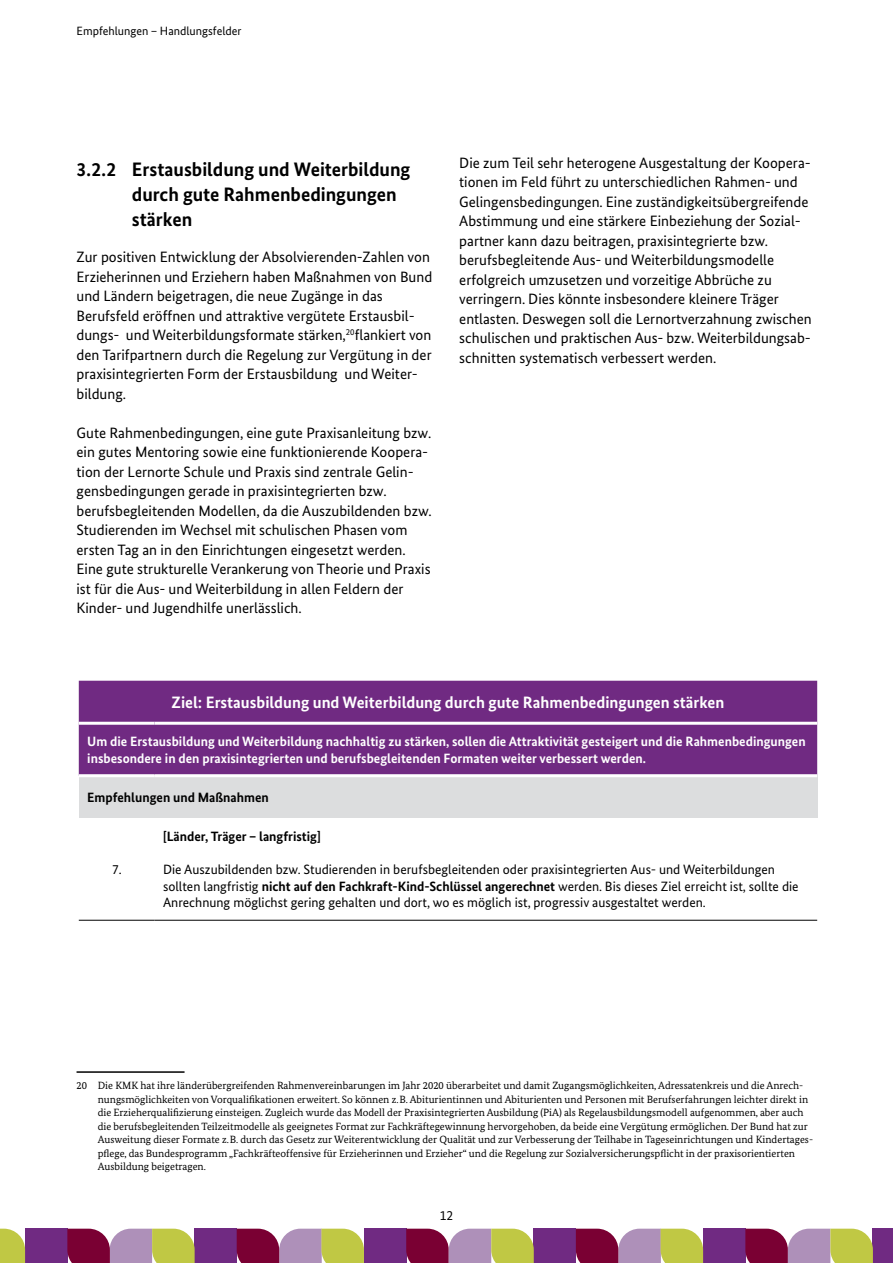
<style>
.page{position:relative;width:893px;height:1263px;background:#fff}
.page>*{position:absolute;margin:0;border:0;box-sizing:border-box;transform-origin:0 0}
.Kapitel_H5{font:700 19.5px/25.2px "Bundes Sans";color:#000}
.Tabelle_Tabelle_Kopf_schwarz{font:700 16.5px "Bundes Sans";color:#fff}
.Infobox_Infobox_Text{font:15px/19.5px "Bundes Sans";color:#000}
.Tabelle_Tabelle_Fließtext{font:13.5px/16.5px "Bundes Sans";color:#000}
.Tabelle_Tabellen_Zwischenüberschrift_sch{font:700 13.5px/16.5px "Bundes Sans";color:#fff}
.Tabelle_Tabelle_Fließtext-2{font:700 13.5px "Bundes Sans";color:#000}
.Tabelle_Tabellen_Zwischenüberschrift_sch-2{font:700 13.5px "Bundes Sans";color:#000}
.Kapitel_Fließ_zentriert{font:13.5px "Bundes Sans";color:#000}
.t1{font:12px "Bundes Sans";color:#000}
.Kapitel_Fußnote{font:10.5px/13.5px "Bundes Serif";color:#000}
.s1{font-weight:700}
</style>
<div class="page">
<div style="left:25px;top:1229px;width:43px;height:34px;background:#702a82"></div>
<div style="left:194px;top:1229px;width:43px;height:34px;background:#702a82"></div>
<svg style="left:67px;top:1229px;width:128px;height:34px;background:#a87b70"></svg>
<svg style="left:0;top:1229px;width:25px;height:34px"></svg>
<div style="left:364px;top:1229px;width:42px;height:34px;background:#702a82"></div>
<svg style="left:237px;top:1229px;width:127px;height:34px;background:#a97d70"></svg>
<div style="left:533px;top:1229px;width:43px;height:34px;background:#702a82"></div>
<svg style="left:406px;top:1229px;width:128px;height:34px;background:#a87b70"></svg>
<div style="left:703px;top:1229px;width:43px;height:34px;background:#702a82"></div>
<svg style="left:576px;top:1229px;width:127px;height:34px;background:#a97c70"></svg>
<div style="left:873px;top:1229px;width:20px;height:34px;background:#702a82"></div>
<svg style="left:745px;top:1229px;width:128px;height:34px;background:#a87b70"></svg>
<hr style="left:77px;top:1071px;width:108px;height:2px;background:#000">
<div style="left:79px;top:681px;width:738px;height:93px;background:#702a82"></div>
<div style="left:79px;top:776px;width:738px;height:42px;background:#dcddde"></div>
<hr style="left:79px;top:920px;width:76px;height:1px;background:#000">
<hr style="left:155px;top:920px;width:662px;height:1px;background:#000">
<hr style="left:79px;top:722px;width:76px;height:3px;background:#fff">
<hr style="left:155px;top:722px;width:662px;height:3px;background:#fff">
<hr style="left:79px;top:774px;width:76px;height:3px;background:#fff">
<hr style="left:155px;top:774px;width:662px;height:3px;background:#fff">
<p class="t1" style="left:77px;top:24px;width:166px">Empfehlungen – Handlungsfelder</p>
<h4 class="Kapitel_H5" style="left:132px;top:156px;width:280px;text-indent:-55px">3.2.2 Erstausbildung und Weiterbildung durch gute Rahmenbedingungen stärken</h4>
<p class="Infobox_Infobox_Text" style="left:77px;top:248px;width:357px">Zur positiven Entwicklung der Absolvierenden-Zahlen von Erzieherinnen und Erziehern haben Maßnahmen von Bund und Ländern beigetragen, die neue Zugänge in das Berufsfeld eröffnen und attraktive vergütete Erstausbil&shy;dungs- und Weiterbildungsformate stärken,<sup>20</sup>flankiert von den Tarifpartnern durch die Regelung zur Vergütung in der praxisintegrierten Form der Erstausbildung und Weiter&shy;bildung.</p>
<p class="Infobox_Infobox_Text" style="left:77px;top:423px;width:357px">Gute Rahmenbedingungen, eine gute Praxisanleitung bzw. ein gutes Mentoring sowie eine funktionierende Koopera&shy;tion der Lernorte Schule und Praxis sind zentrale Gelin&shy;gensbedingungen gerade in praxisintegrierten bzw. berufsbegleitenden Modellen, da die Auszubildenden bzw.<br>Studierenden im Wechsel mit schulischen Phasen vom ersten Tag an in den Einrichtungen eingesetzt werden.<br>Eine gute strukturelle Verankerung von Theorie und Praxis ist für die Aus- und Weiterbildung in allen Feldern der Kinder- und Jugendhilfe unerlässlich.</p>
<p class="Infobox_Infobox_Text" style="left:459px;top:153px;width:354px">Die zum Teil sehr heterogene Ausgestaltung der Koopera&shy;tionen im Feld führt zu unterschiedlichen Rahmen- und Gelingensbedingungen. Eine zuständigkeitsübergreifende Abstimmung und eine stärkere Einbeziehung der Sozial&shy;partner kann dazu beitragen, praxisintegrierte bzw. berufsbegleitende Aus- und Weiterbildungsmodelle erfolgreich umzusetzen und vorzeitige Abbrüche zu verringern. Dies könnte insbesondere kleinere Träger entlasten. Deswegen soll die Lernortverzahnung zwischen schulischen und praktischen Aus- bzw. Weiterbildungsab&shy;schnitten systematisch verbessert werden.</p>
<p class="Tabelle_Tabelle_Kopf_schwarz" style="left:172px;top:693px;width:554px">Ziel: Erstausbildung und Weiterbildung durch gute Rahmenbedingungen stärken</p>
<p class="Tabelle_Tabellen_Zwischenüberschrift_sch" style="left:87px;top:733px;width:720px">Um die Erstausbildung und Weiterbildung nachhaltig zu stärken, sollen die Attraktivität gesteigert und die Rahmenbedingungen insbesondere in den praxisintegrierten und berufsbegleitenden Formaten weiter verbessert werden.</p>
<p class="Tabelle_Tabellen_Zwischenüberschrift_sch-2" style="left:87px;top:789px;width:183px">Empfehlungen und Maßnahmen</p>
<p class="Kapitel_Fließ_zentriert" style="left:112px;top:862px;width:11px">7.</p>
<p class="Tabelle_Tabelle_Fließtext-2" style="left:163px;top:828px;width:159px">[Länder, Träger – langfristig]</p>
<p class="Tabelle_Tabelle_Fließtext" style="left:163px;top:861px;width:637px">Die Auszubildenden bzw. Studierenden in berufsbegleitenden oder praxisintegrierten Aus- und Weiterbildungen sollten langfristig <span class="s1">nicht auf den Fachkraft-Kind-Schlüssel angerechnet</span> werden. Bis dieses Ziel erreicht ist, sollte die<br>Anrechnung möglichst gering gehalten und dort, wo es möglich ist, progressiv ausgestaltet werden.</p>
<p class="Kapitel_Fußnote" style="left:98px;top:1078px;width:717px;text-indent:-21px">20 Die KMK hat ihre länderübergreifenden Rahmenvereinbarungen im Jahr 2020 überarbeitet und damit Zugangsmöglichkeiten, Adressatenkreis und die Anrech&shy;nungsmöglichkeiten von Vorqualifikationen erweitert. So können z.B. Abiturientinnen und Abiturienten und Personen mit Berufserfahrungen leichter direkt in die Erzieherqualifizierung einsteigen. Zugleich wurde das Modell der Praxisintegrierten Ausbildung (PiA) als Regelausbildungsmodell aufgenommen, aber auch die berufsbegleitenden Teilzeitmodelle als geeignetes Format zur Fachkräftegewinnung hervorgehoben, da beide eine Vergütung ermöglichen. Der Bund hat zur Ausweitung dieser Formate z.B. durch das Gesetz zur Weiterentwicklung der Qualität und zur Verbesserung der Teilhabe in Tageseinrichtungen und Kindertages&shy;pflege, das Bundesprogramm „Fachkräfteoffensive für Erzieherinnen und Erzieher“ und die Regelung zur Sozialversicherungspflicht in der praxisorientierten Ausbildung beigetragen.</p>
<p class="Tabelle_Tabelle_Fließtext" style="left:440px;top:1207px;width:15px">12</p>
</div>
